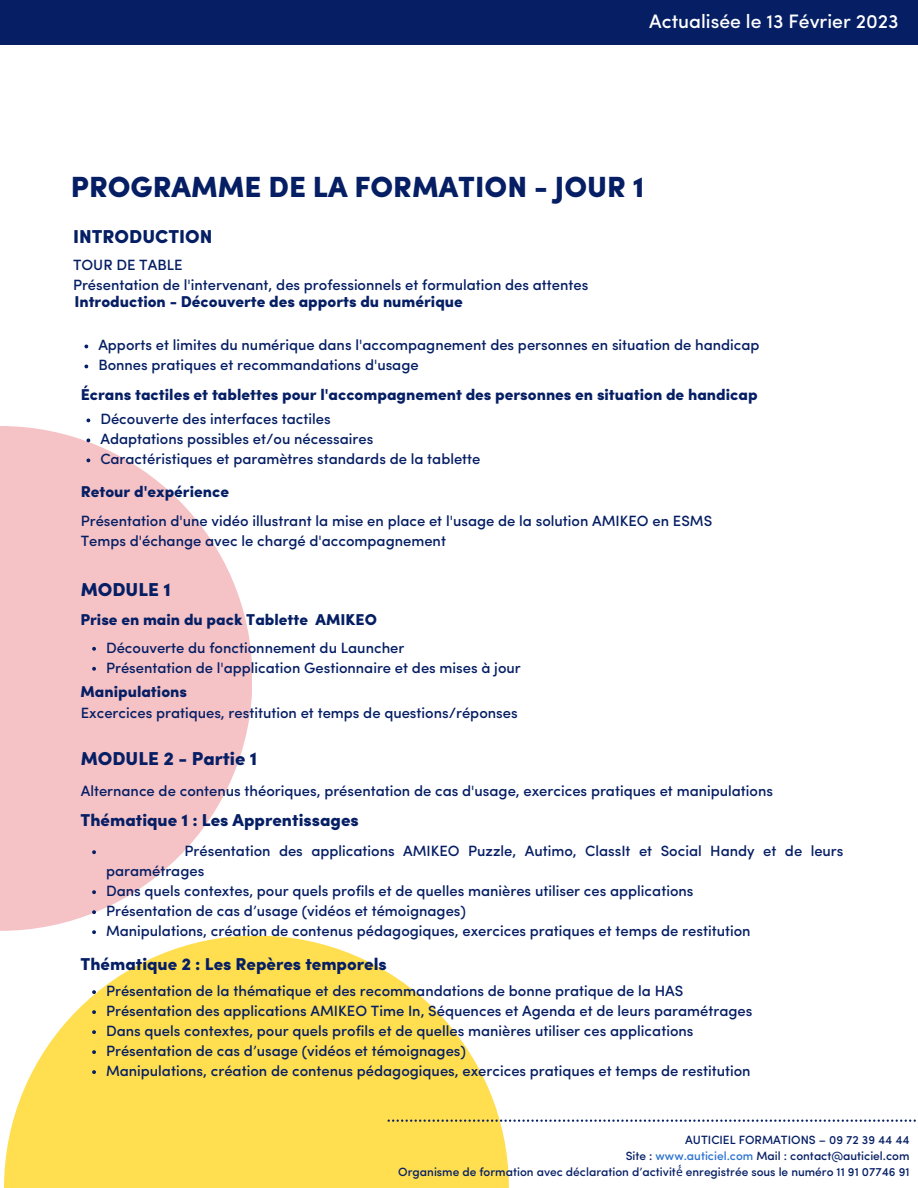
<style>
.page{position:relative;width:918px;height:1188px;background:#fff}
.page>*{position:absolute;margin:0;border:0;box-sizing:border-box;transform-origin:0 0}
.t1{font:900 29.25px "Sofia Pro";color:#051e64}
.t2{font:500 19.5px "Sofia Pro";color:#fff}
.t3{font:900 18.75px "Sofia Pro";color:#051e64}
.t4{font:900 17.25px "Sofia Pro";color:#051e64}
.t5{font:900 15.75px "Sofia Pro";color:#051e64}
.t6{font:500 14.85px/20px "Sofia Pro";color:#051e64}
.t7{font:500 12px/16px "Sofia Pro";color:#051e64;text-align:right}
.s1{color:#2b73d1}
.s2{font-family:"Noto Sans";font-weight:400}
</style>
<div class="page">
<div style="left:0;top:0;width:918px;height:45px;background:#051e64"></div>
<svg style="left:0;top:426px;width:252px;height:505px;fill:#f5c2c6"></svg>
<svg style="left:4px;top:936px;width:505px;height:252px;fill:#ffde50"></svg>
<svg style="left:388px;top:1120px;width:528px;height:2px"></svg>
<svg style="left:92px;top:647px;width:4px;height:4px"></svg>
<svg style="left:92px;top:667px;width:4px;height:4px"></svg>
<svg style="left:84px;top:345px;width:4px;height:3px"></svg>
<svg style="left:84px;top:365px;width:4px;height:3px"></svg>
<svg style="left:86px;top:419px;width:4px;height:3px"></svg>
<svg style="left:86px;top:438px;width:4px;height:4px"></svg>
<svg style="left:86px;top:458px;width:4px;height:4px"></svg>
<svg style="left:92px;top:850px;width:4px;height:4px"></svg>
<svg style="left:92px;top:890px;width:4px;height:4px"></svg>
<svg style="left:92px;top:910px;width:4px;height:4px"></svg>
<svg style="left:92px;top:930px;width:4px;height:4px"></svg>
<svg style="left:92px;top:990px;width:4px;height:4px"></svg>
<svg style="left:92px;top:1010px;width:4px;height:4px"></svg>
<svg style="left:92px;top:1030px;width:4px;height:4px"></svg>
<svg style="left:92px;top:1050px;width:4px;height:4px"></svg>
<svg style="left:92px;top:1070px;width:4px;height:4px"></svg>
<h2 class="t2" style="left:649px;top:13px;width:251px">Actualisée le 13 Février 2023</h2>
<h1 class="t1" style="left:71px;top:175px;width:575px">PROGRAMME DE LA FORMATION - JOUR 1</h1>
<p class="t3" style="left:73px;top:228px;width:141px">INTRODUCTION</p>
<p class="t6" style="left:73px;top:257px;width:517px">TOUR DE TABLE<br>Présentation de l'intervenant, des professionnels et formulation des attentes</p>
<p class="t5" style="left:74px;top:295px;width:390px">Introduction - Découverte des apports du numérique</p>
<p class="t6" style="left:98px;top:337px;width:663px">Apports et limites du numérique dans l'accompagnement des personnes en situation de handicap<br>Bonnes pratiques et recommandations d'usage</p>
<p class="t5" style="left:81px;top:388px;width:678px">Écrans tactiles et tablettes pour l'accompagnement des personnes en situation de handicap</p>
<p class="t6" style="left:100px;top:411px;width:382px">Découverte des interfaces tactiles<br>Adaptations possibles et/ou nécessaires<br>Caractéristiques et paramètres standards de la tablette</p>
<p class="t5" style="left:81px;top:485px;width:150px">Retour d'expérience</p>
<p class="t6" style="left:81px;top:513px;width:633px">Présentation d'une vidéo illustrant la mise en place et l'usage de la solution AMIKEO en ESMS<br>Temps d'échange avec le chargé d'accompagnement</p>
<p class="t3" style="left:81px;top:582px;width:92px">MODULE 1</p>
<p class="t5" style="left:80px;top:613px;width:298px">Prise en main du pack Tablette AMIKEO</p>
<p class="t6" style="left:106px;top:639px;width:416px">Découverte du fonctionnement du Launcher<br>Présentation de l'application Gestionnaire et des mises à jour</p>
<p class="t5" style="left:80px;top:685px;width:108px">Manipulations</p>
<p class="t6" style="left:81px;top:704px;width:438px">Excercices pratiques, restitution et temps de questions/réponses</p>
<p class="t3" style="left:81px;top:751px;width:178px">MODULE 2 - Partie 1</p>
<p class="t6" style="left:81px;top:782px;width:694px">Alternance de contenus théoriques, présentation de cas d'usage, exercices pratiques et manipulations</p>
<p class="t4" style="left:80px;top:813px;width:280px">Thématique 1 : Les Apprentissages</p>
<p class="t6" style="left:106px;top:842px;width:739px;text-indent:79px">Présentation des applications AMIKEO Puzzle, Autimo, ClassIt et Social Handy et de leurs paramétrages<br>Dans quels contextes, pour quels profils et de quelles manières utiliser ces applications<br>Présentation de cas d’usage (vidéos et témoignages)<br>Manipulations, création de contenus pédagogiques, exercices pratiques et temps de restitution</p>
<p class="t4" style="left:80px;top:957px;width:308px">Thématique 2 : Les Repères temporels</p>
<p class="t6" style="left:106px;top:982px;width:648px">Présentation de la thématique et des recommandations de bonne pratique de la HAS Présentation des applications AMIKEO Time In, Séquences et Agenda et de leurs paramétrages Dans quels contextes, pour quels profils et de quelles manières utiliser ces applications Présentation de cas d’usage (vidéos et témoignages)<br>Manipulations, création de contenus pédagogiques, exercices pratiques et temps de restitution</p>
<p class="t7" style="left:398px;top:1133px;width:513px">AUTICIEL FORMATIONS – 09 72 39 44 44<br>Site : <span class="s1">www.auticiel.com</span> Mail : contact@auticiel.com<br>Organisme de formation avec déclaration d’activit<span class="s2">é́</span> enregistrée sous le numéro 11 91 07746 91</p>
</div>
